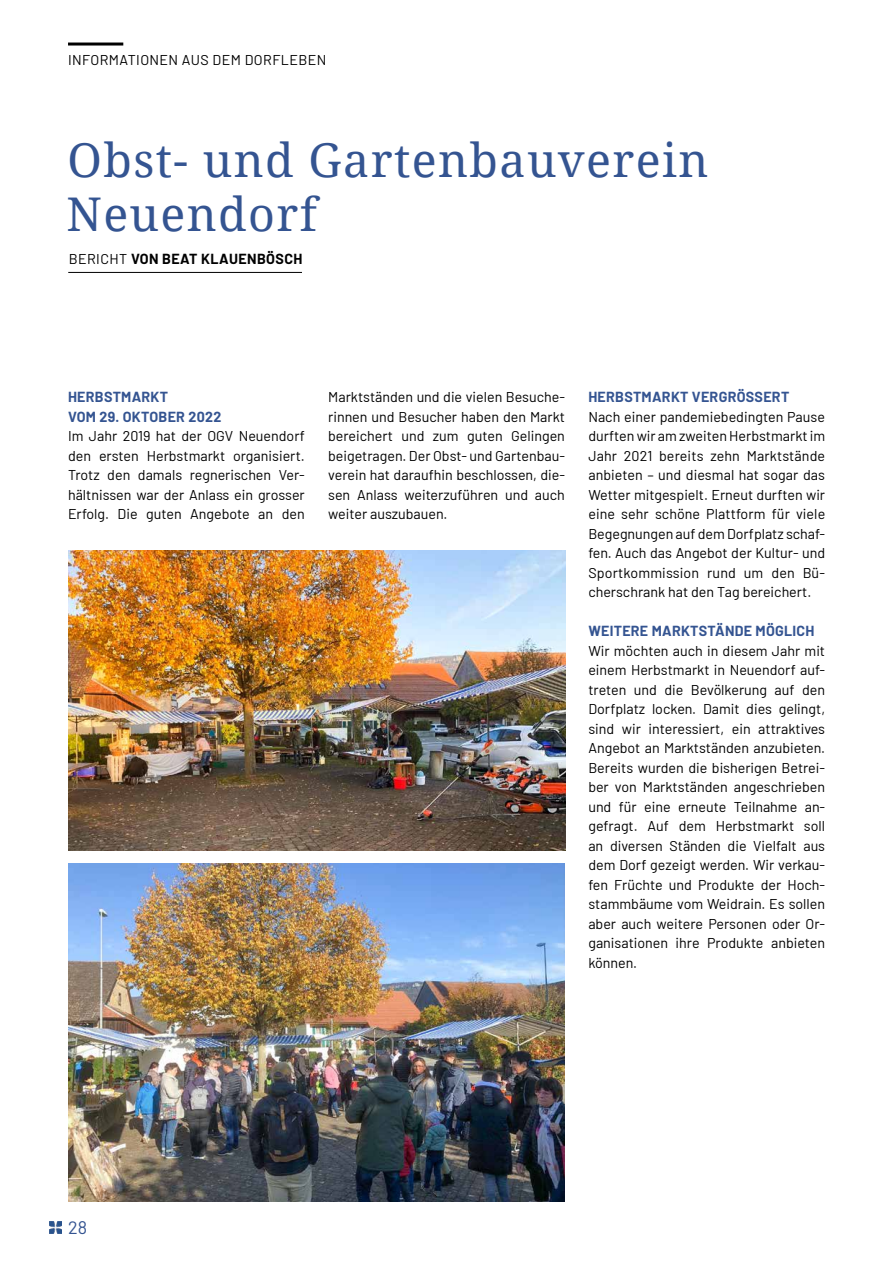
<style>
.page{position:relative;width:893px;height:1263px;background:#fff}
.page>*{position:absolute;margin:0;border:0;box-sizing:border-box;transform-origin:0 0}
.t1{font:46.5px/54px "Noto Serif";letter-spacing:.03em;color:#345491}
.t2{font:18px "Barlow";color:#345491}
.t3{font:14.25px/19.5px "Barlow";color:#000;text-align:justify}
.t4{font:700 14.25px/19.5px "Barlow";letter-spacing:.02em;color:#345491}
.t5{font:14.25px "Barlow";letter-spacing:.03em;color:#000}
.t6{font:700 14.25px "Barlow";letter-spacing:.03em;color:#000}
.s1{font-weight:400}
</style>
<div class="page">
<svg style="left:49px;top:1221px;width:13px;height:13px"></svg>
<hr style="left:68px;top:272px;width:234px;height:1px;background:#000">
<hr style="left:68px;top:43px;width:55px;height:3px;background:#000">
<img style="left:68px;top:551px;width:497px;height:300px">
<img style="left:68px;top:864px;width:497px;height:338px">
<p class="t5" style="left:68px;top:50px;width:260px">INFORMATIONEN AUS DEM DORFLEBEN</p>
<h1 class="t1" style="left:66px;top:132px;width:643px">Obst- und Gartenbauverein<br>Neuendorf</h1>
<p class="t6" style="left:69px;top:248px;width:235px"><span class="s1">BERICHT</span> VON BEAT KLAUENBÖSCH</p>
<p class="t4" style="left:68px;top:386px;width:155px">HERBSTMARKT<br>VOM 29. OKTOBER 2022</p>
<p class="t3" style="left:68px;top:425px;width:238px">Im Jahr 2019 hat der OGV Neuendorf den ersten Herbstmarkt organisiert.<br>Trotz den damals regnerischen Ver&shy;hältnissen war der Anlass ein grosser Erfolg. Die guten Angebote an den</p>
<p class="t3" style="left:328px;top:386px;width:238px">Marktständen und die vielen Besuche&shy;rinnen und Besucher haben den Markt bereichert und zum guten Gelingen beigetragen. Der Obst- und Gartenbau&shy;verein hat daraufhin beschlossen, die&shy;sen Anlass weiterzuführen und auch weiter auszubauen.</p>
<p class="t4" style="left:588px;top:386px;width:202px">HERBSTMARKT VERGRÖSSERT</p>
<p class="t3" style="left:588px;top:406px;width:238px">Nach einer pandemiebedingten Pause durften wir am zweiten Herbstmarkt im Jahr 2021 bereits zehn Marktstände anbieten – und diesmal hat sogar das Wetter mitgespielt. Erneut durften wir eine sehr schöne Plattform für viele Begegnungen auf dem Dorfplatz schaf&shy;fen. Auch das Angebot der Kultur- und Sportkommission rund um den Bü&shy;cherschrank hat den Tag bereichert.</p>
<p class="t4" style="left:588px;top:620px;width:228px">WEITERE MARKTSTÄNDE MÖGLICH</p>
<p class="t3" style="left:588px;top:640px;width:238px">Wir möchten auch in diesem Jahr mit einem Herbstmarkt in Neuendorf auf&shy;treten und die Bevölkerung auf den Dorfplatz locken. Damit dies gelingt, sind wir interessiert, ein attraktives Angebot an Marktständen anzubieten.<br>Bereits wurden die bisherigen Betrei&shy;ber von Marktständen angeschrieben und für eine erneute Teilnahme an&shy;gefragt. Auf dem Herbstmarkt soll an diversen Ständen die Vielfalt aus dem Dorf gezeigt werden. Wir verkau&shy;fen Früchte und Produkte der Hoch&shy;stammbäume vom Weidrain. Es sollen aber auch weitere Personen oder Or&shy;ganisationen ihre Produkte anbieten können.</p>
<p class="t2" style="left:68px;top:1214px;width:21px">28</p>
</div>
